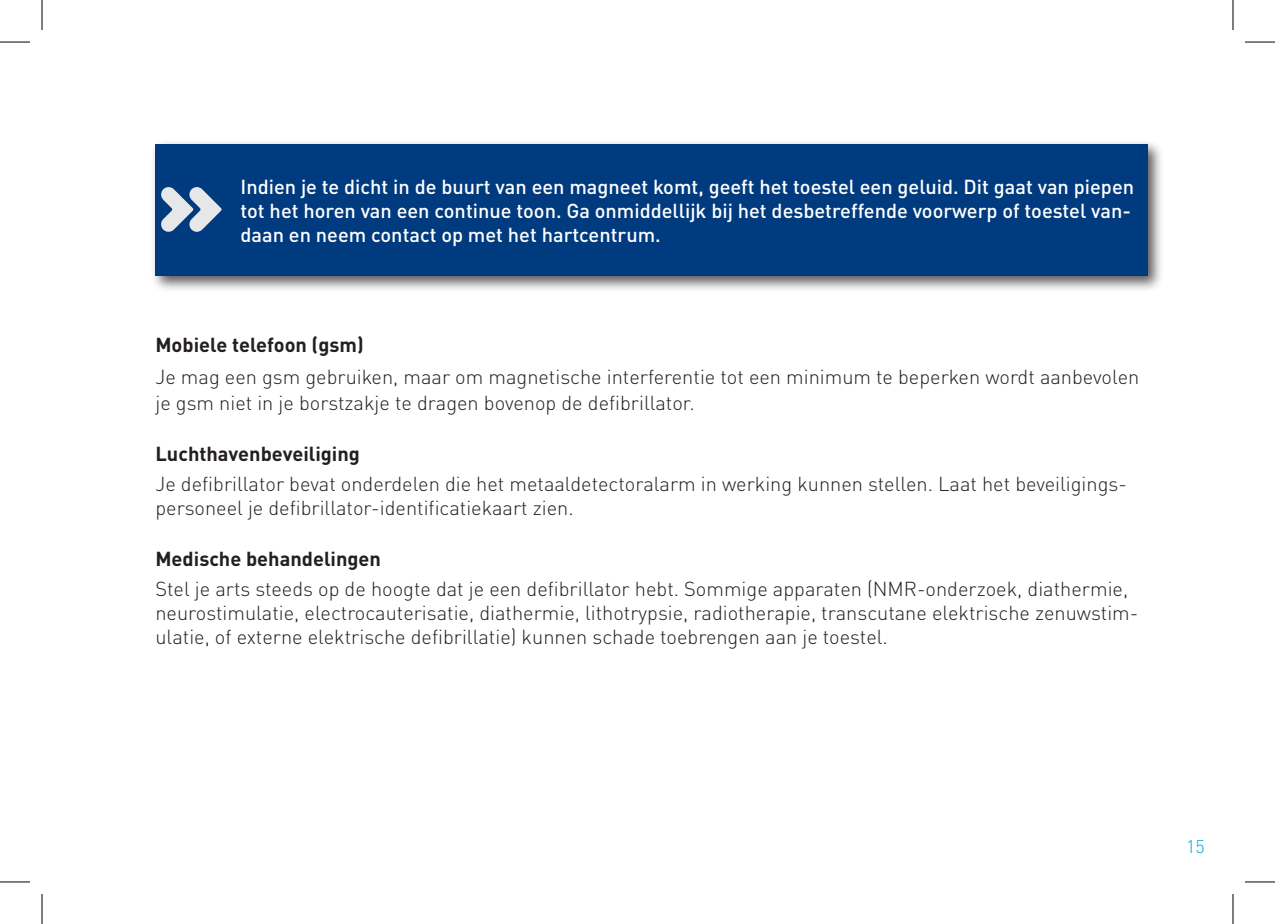
<style>
.page{position:relative;width:1275px;height:924px;background:#fff}
.page>*{position:absolute;margin:0;border:0;box-sizing:border-box;transform-origin:0 0}
.t1{font:300 20px/24px "DINOT";color:#231f20}
.t2{font:500 20px/24px "DINOT";color:#fff}
.t3{font:700 20px "DINOT";color:#231f20}
.t4{font:300 18px "DINOT";color:#00acd5}
</style>
<div class="page">
<div style="left:150px;top:139px;width:1014px;height:153px;background:#231f20;opacity:.75"></div>
<div style="left:155px;top:144px;width:993px;height:132px;background:#013b7f"></div>
<svg style="left:161px;top:187px;width:61px;height:45px"></svg>
<hr style="left:0;top:42px;width:30px;height:1px;background:#000">
<hr style="left:1245px;top:42px;width:30px;height:1px;background:#000">
<hr style="left:0;top:881px;width:30px;height:1px;background:#000">
<hr style="left:1245px;top:881px;width:30px;height:1px;background:#000">
<hr style="left:42px;top:0;width:1px;height:30px;background:#000">
<hr style="left:42px;top:893px;width:1px;height:30px;background:#000">
<hr style="left:1232px;top:0;width:1px;height:30px;background:#000">
<hr style="left:1232px;top:893px;width:1px;height:30px;background:#000">
<p class="t2" style="left:240px;top:174px;width:895px">Indien je te dicht in de buurt van een magneet komt, geeft het toestel een geluid. Dit gaat van piepen tot het horen van een continue toon. Ga onmiddellijk bij het desbetreffende voorwerp of toestel van&shy;daan en neem contact op met het hartcentrum.</p>
<p class="t3" style="left:155px;top:332px;width:210px">Mobiele telefoon (gsm)</p>
<p class="t1" style="left:155px;top:363px;width:985px;line-height:26px">Je mag een gsm gebruiken, maar om magnetische interferentie tot een minimum te beperken wordt aanbevolen je gsm niet in je borstzakje te dragen bovenop de defibrillator.</p>
<p class="t3" style="left:155px;top:440px;width:206px">Luchthavenbeveiliging</p>
<p class="t1" style="left:155px;top:471px;width:973px">Je defibrillator bevat onderdelen die het metaaldetectoralarm in werking kunnen stellen. Laat het beveiligings&shy;personeel je defibrillator-identificatiekaart zien.</p>
<p class="t3" style="left:155px;top:545px;width:227px">Medische behandelingen</p>
<p class="t1" style="left:155px;top:576px;width:984px">Stel je arts steeds op de hoogte dat je een defibrillator hebt. Sommige apparaten (NMR-onderzoek, diathermie, neurostimulatie, electrocauterisatie, diathermie, lithotrypsie, radiotherapie, transcutane elektrische zenuwstim&shy;ulatie, of externe elektrische defibrillatie) kunnen schade toebrengen aan je toestel.</p>
<p class="t4" style="left:1186px;top:835px;width:20px">15</p>
</div>
